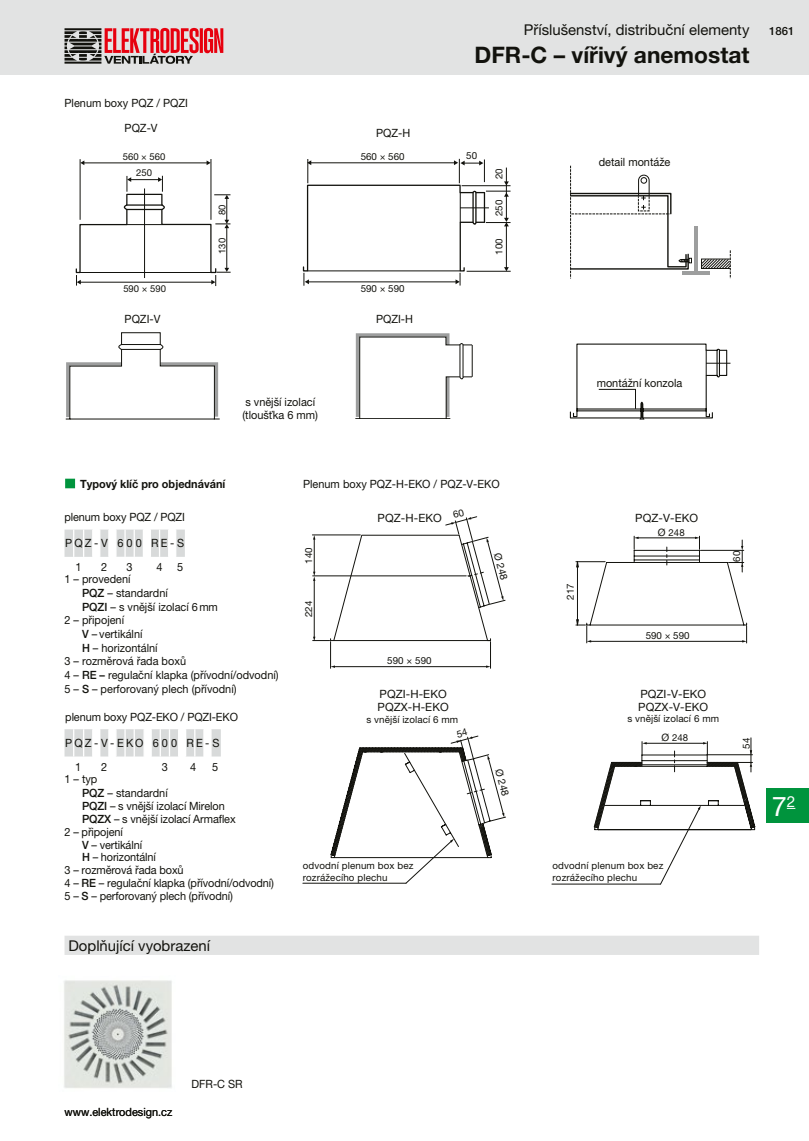
<style>
.page{position:relative;width:809px;height:1141px;background:#fff}
.page>*{position:absolute;margin:0;border:0;box-sizing:border-box;transform-origin:0 0}
.t1{font:27.12px "Helvetica Neue LT Pro";color:#fff}
.t2{font:700 22.75px "Helvetica Neue LT Pro";color:#12120d}
.t3{font:14.88px "Helvetica Neue LT Pro";color:#12120d}
.t4{font:11.38px/13.7px "Helvetica Neue LT Pro";color:#12120d;scale:.96 1}
.t5{font:11.38px/13.7px "Helvetica Neue LT Pro";color:#12120d}
.t6{font:700 11.38px "Helvetica Neue LT Pro";color:#12120d;scale:.96 1}
.t7{font:11.38px/23.6px "Helvetica Neue LT Pro";letter-spacing:.2em;color:#12120d;scale:.96 1}
.t8{font:500 11.38px "Helvetica Neue LT Pro";color:#12120d}
.t9{font:10.15px "Helvetica Neue LT Pro";color:#12120d}
.t10{font:9.8px/11.7px "Helvetica Neue LT Pro";letter-spacing:.015em;color:#12120d}
.t11{font:9.62px "Helvetica Neue LT Pro";letter-spacing:.01em;color:#12120d}
.t12{font:9.45px "Helvetica Neue LT Pro";color:#12120d}
.s1{font-weight:500}
.s2{font-size:10.15px}
</style>
<div class="page">
<div style="left:0;top:0;width:809px;height:74px;background:#e2e3e3"></div>
<svg style="left:64px;top:28px;width:159px;height:36px"></svg>
<div style="left:766px;top:789px;width:43px;height:34px;background:#00943d"></div>
<hr style="left:83px;top:163px;width:125px;height:1px;background:#12120d">
<svg style="left:206px;top:160px;width:5px;height:5px"></svg>
<hr style="left:80px;top:159px;width:1px;height:61px;background:#12120d">
<hr style="left:211px;top:159px;width:1px;height:61px;background:#12120d">
<svg style="left:76px;top:176px;width:155px;height:110px"></svg>
<svg style="left:303px;top:159px;width:207px;height:127px"></svg>
<svg style="left:66px;top:332px;width:154px;height:88px"></svg>
<hr style="left:121px;top:344px;width:39px;height:1px;background:#12120d">
<hr style="left:121px;top:349px;width:39px;height:1px;background:#12120d">
<div style="left:356px;top:333px;width:93px;height:86px;border:4px solid #9d9e9e"></div>
<hr style="left:472px;top:345px;width:1px;height:32px;background:#12120d">
<svg style="left:355px;top:336px;width:117px;height:83px"></svg>
<svg style="left:570px;top:166px;width:161px;height:112px"></svg>
<svg style="left:570px;top:344px;width:160px;height:75px"></svg>
<svg style="left:505px;top:535px;width:242px;height:106px"></svg>
<svg style="left:330px;top:747px;width:425px;height:109px"></svg>
<svg style="left:666px;top:547px;width:1px;height:18px"></svg>
<hr style="left:637px;top:538px;width:59px;height:1px;background:#12120d">
<svg style="left:634px;top:536px;width:4px;height:13px"></svg>
<svg style="left:695px;top:536px;width:5px;height:13px"></svg>
<svg style="left:728px;top:540px;width:15px;height:32px"></svg>
<hr style="left:577px;top:562px;width:1px;height:63px;background:#12120d">
<hr style="left:700px;top:550px;width:43px;height:1px;background:#12120d">
<hr style="left:590px;top:641px;width:153px;height:1px;background:#12120d">
<svg style="left:742px;top:626px;width:5px;height:17px"></svg>
<svg style="left:576px;top:561px;width:29px;height:6px"></svg>
<svg style="left:576px;top:619px;width:15px;height:24px"></svg>
<hr style="left:303px;top:883px;width:103px;height:1px;background:#12120d">
<svg style="left:406px;top:839px;width:48px;height:44px"></svg>
<hr style="left:552px;top:884px;width:108px;height:1px;background:#12120d">
<hr style="left:312px;top:535px;width:48px;height:1px;background:#12120d">
<svg style="left:594px;top:738px;width:158px;height:146px"></svg>
<hr style="left:706px;top:754px;width:46px;height:1px;background:#12120d">
<div style="left:65px;top:479px;width:10px;height:9px;background:#00943d"></div>
<div style="left:64px;top:936px;width:695px;height:19px;background:#e2e3e3"></div>
<img style="left:64px;top:980px;width:108px;height:108px">
<svg style="left:64px;top:530px;width:121px;height:27px"></svg>
<svg style="left:64px;top:729px;width:157px;height:28px"></svg>
<svg style="left:313px;top:516px;width:192px;height:152px"></svg>
<svg style="left:451px;top:735px;width:55px;height:93px"></svg>
<h3 class="t3" style="left:524px;top:21px;width:227px">Příslušenství, distribuční elementy</h3>
<h2 class="t2" style="left:474px;top:41px;width:276px">DFR-C – vířivý anemostat</h2>
<p class="t8" style="left:769px;top:25px;width:27px">1861</p>
<p class="t4" style="left:65px;top:96px;width:130px">Plenum boxy PQZ / PQZI</p>
<p class="t4" style="left:125px;top:121px;width:36px">PQZ-V</p>
<p class="t4" style="left:376px;top:126px;width:37px">PQZ-H</p>
<p class="t12" style="left:123px;top:151px;width:44px">560 × 560</p>
<p class="t10" style="left:361px;top:150px;width:45px">560 × 560</p>
<p class="t10" style="left:466px;top:150px;width:12px">50</p>
<p class="t4" style="left:599px;top:155px;width:76px">detail montáže</p>
<p class="t12" style="left:136px;top:167px;width:17px">250</p>
<p class="t10" style="left:493px;top:179px;width:12px;rotate:-90deg">20</p>
<p class="t12" style="left:216px;top:215px;width:12px;rotate:-90deg">80</p>
<p class="t10" style="left:493px;top:216px;width:18px;rotate:-90deg">250</p>
<p class="t12" style="left:216px;top:254px;width:17px;rotate:-90deg">130</p>
<p class="t10" style="left:493px;top:255px;width:18px;rotate:-90deg">100</p>
<p class="t12" style="left:123px;top:283px;width:44px">590 × 590</p>
<p class="t10" style="left:361px;top:282px;width:45px">590 × 590</p>
<p class="t4" style="left:125px;top:312px;width:39px">PQZI-V</p>
<p class="t4" style="left:376px;top:312px;width:40px">PQZI-H</p>
<p class="t4" style="left:596px;top:376px;width:91px">montážní konzola</p>
<p class="t4" style="left:242px;top:395px;width:80px">s vnější izolací (tloušťka 6 mm)</p>
<p class="t6" style="left:80px;top:477px;width:153px">Typový klíč pro objednávání</p>
<p class="t4" style="left:303px;top:477px;width:206px">Plenum boxy PQZ-H-EKO / PQZ-V-EKO</p>
<p class="t4" style="left:64px;top:510px;width:127px">plenum boxy PQZ / PQZI</p>
<p class="t4" style="left:76px;top:531px;width:114px;line-height:23.6px;text-indent:-10px">PQZ-V 600 RE-S<br>1</p>
<p class="t4" style="left:101px;top:560px;width:8px">2</p>
<p class="t4" style="left:127px;top:560px;width:8px">3</p>
<p class="t4" style="left:156px;top:560px;width:8px">4</p>
<p class="t4" style="left:177px;top:560px;width:8px">5</p>
<p class="t4" style="left:64px;top:572px;width:70px">1 – provedení</p>
<p class="t4" style="left:82px;top:586px;width:91px"><span class="s1">PQZ</span> – standardní</p>
<p class="t4" style="left:82px;top:600px;width:143px"><span class="s1">PQZI</span> – s vnější izolací 6mm</p>
<p class="t4" style="left:65px;top:613px;width:64px">2 – připojení</p>
<p class="t4" style="left:82px;top:627px;width:65px"><span class="s1">V</span> – vertikální</p>
<p class="t4" style="left:82px;top:641px;width:80px"><span class="s1">H</span> – horizontální</p>
<p class="t4" style="left:65px;top:654px;width:128px">3 – rozměrová řada boxů</p>
<p class="t4" style="left:65px;top:668px;width:225px">4 – <span class="s1">RE –</span> regulační klapka (přívodní/odvodní)</p>
<p class="t4" style="left:65px;top:682px;width:181px">5 – <span class="s1">S</span> – perforovaný plech (přívodní)</p>
<p class="t4" style="left:65px;top:710px;width:181px">plenum boxy PQZ-EKO / PQZI-EKO</p>
<p class="t7" style="left:75px;top:731px;width:152px;text-indent:-10px">PQZ-V-EKO 600 RE-S<br>1</p>
<p class="t4" style="left:101px;top:759px;width:8px">2</p>
<p class="t4" style="left:162px;top:759px;width:8px">3</p>
<p class="t4" style="left:190px;top:759px;width:8px">4</p>
<p class="t4" style="left:212px;top:759px;width:8px">5</p>
<p class="t4" style="left:64px;top:772px;width:36px">1 – typ</p>
<p class="t4" style="left:82px;top:786px;width:91px"><span class="s1">PQZ</span> – standardní</p>
<p class="t4" style="left:82px;top:799px;width:150px"><span class="s1">PQZI</span> – s vnější izolací Mirelon</p>
<p class="t4" style="left:82px;top:812px;width:162px"><span class="s1">PQZX</span> – s vnější izolací Armaflex</p>
<p class="t4" style="left:64px;top:825px;width:62px">2 – připojení</p>
<p class="t4" style="left:82px;top:837px;width:64px"><span class="s1">V</span> – vertikální</p>
<p class="t4" style="left:82px;top:850px;width:79px"><span class="s1">H</span> – horizontální</p>
<p class="t4" style="left:64px;top:863px;width:126px">3 – rozměrová řada boxů</p>
<p class="t4" style="left:64px;top:876px;width:220px">4 – <span class="s1">RE</span> – regulační klapka (přívodní/odvodní)</p>
<p class="t4" style="left:64px;top:889px;width:177px">5 – <span class="s1">S</span> – perforovaný plech (přívodní)</p>
<h3 class="t3" style="left:68px;top:936px;width:143px">Doplňující vyobrazení</h3>
<p class="t5" style="left:377px;top:511px;width:66px">PQZ-H-EKO</p>
<p class="t5" style="left:635px;top:511px;width:64px">PQZ-V-EKO</p>
<p class="t11" style="left:658px;top:527px;width:28px"><span class="s2">Ø</span> 248</p>
<p class="t10" style="left:303px;top:564px;width:18px;rotate:-90deg">140</p>
<p class="t10" style="left:303px;top:617px;width:18px;rotate:-90deg">224</p>
<p class="t9" style="left:503px;top:551px;width:29px;rotate:75deg">Ø 248</p>
<p class="t10" style="left:564px;top:600px;width:18px;rotate:-90deg">217</p>
<p class="t10" style="left:645px;top:629px;width:45px">590 × 590</p>
<p class="t10" style="left:387px;top:655px;width:46px">590 × 590</p>
<p class="t5" style="left:377px;top:687px;width:73px">PQZI-H-EKO<br>PQZX-H-EKO</p>
<p class="t5" style="left:638px;top:687px;width:71px">PQZI-V-EKO<br>PQZX-V-EKO</p>
<p class="t10" style="left:366px;top:713px;width:93px">s vnější izolací 6 mm</p>
<p class="t10" style="left:627px;top:712px;width:93px">s vnější izolací 6 mm</p>
<p class="t11" style="left:661px;top:732px;width:28px"><span class="s2">Ø</span> 248</p>
<p class="t9" style="left:504px;top:768px;width:29px;rotate:75deg">Ø 248</p>
<p class="t10" style="left:303px;top:860px;width:112px">odvodní plenum box bez rozrážecího plechu</p>
<p class="t10" style="left:552px;top:860px;width:112px">odvodní plenum box bez rozrážecího plechu</p>
<p class="t10" style="left:730px;top:562px;width:12px;rotate:-90deg">60</p>
<p class="t10" style="left:740px;top:749px;width:12px;rotate:-90deg">54</p>
<h1 class="t1" style="left:771px;top:790px;width:25px">7<sup>2</sup></h1>
<p class="t4" style="left:64px;top:1105px;width:114px">www.elektrodesign.cz</p>
<p class="t4" style="left:191px;top:1077px;width:55px">DFR-C SR</p>
</div>
